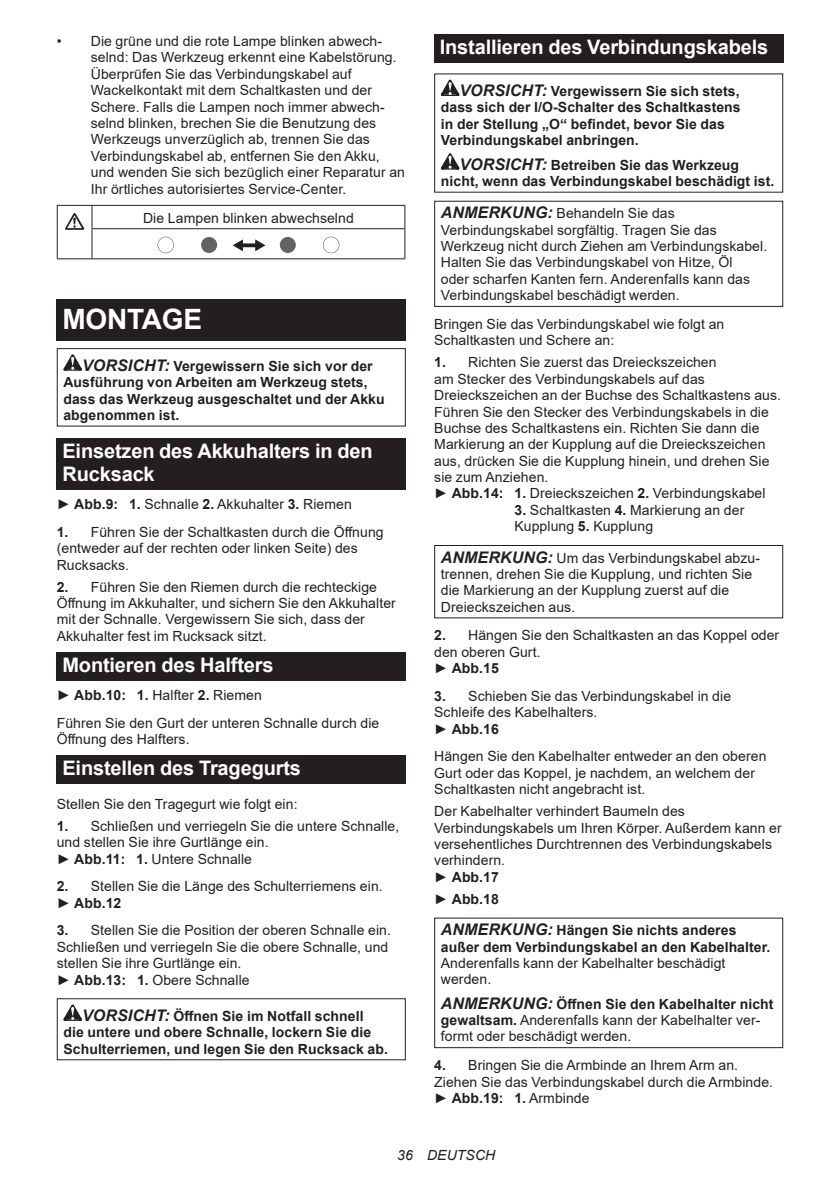
<style>
.page{position:relative;width:840px;height:1191px;background:#fff}
.page>*{position:absolute;margin:0;border:0;box-sizing:border-box;transform-origin:0 0}
.t1{font:700 28px "Arial";letter-spacing:-.01em;color:#fff}
.t2{font:700 20px/23.4px "Arial";letter-spacing:-.01em;color:#fff}
.t3{font:14px/16.4px "Arial";letter-spacing:.005em;color:#231f20}
.t4{font:700 14px/16.4px "Arial";letter-spacing:.005em;color:#231f20}
.t5{font:italic 14px "Arial";letter-spacing:.005em;color:#231f20}
.s1{font-style:italic;font-size:16px}
.s2{font-weight:700}
.s3{font-weight:700;font-style:italic;font-size:16px}
.s4{font-weight:400}
</style>
<div class="page">
<hr style="left:57px;top:205px;width:35px;height:1px;background:#231f20">
<hr style="left:92px;top:205px;width:313px;height:1px;background:#231f20">
<svg style="left:57px;top:206px;width:1px;height:52px"></svg>
<hr style="left:91px;top:228px;width:314px;height:1px;background:#231f20">
<svg style="left:91px;top:206px;width:1px;height:52px"></svg>
<svg style="left:404px;top:206px;width:1px;height:52px"></svg>
<hr style="left:57px;top:258px;width:35px;height:1px;background:#231f20">
<hr style="left:92px;top:258px;width:313px;height:1px;background:#231f20">
<svg style="left:65px;top:213px;width:19px;height:17px"></svg>
<div style="left:201px;top:237px;width:16px;height:16px;background:#636366;border-radius:50%"></div>
<svg style="left:157px;top:237px;width:17px;height:16px"></svg>
<div style="left:279px;top:237px;width:16px;height:16px;background:#636366;border-radius:50%"></div>
<svg style="left:323px;top:237px;width:16px;height:16px"></svg>
<svg style="left:232px;top:239px;width:33px;height:12px"></svg>
<div style="left:57px;top:299px;width:348px;height:41px;background:#231f20"></div>
<svg style="left:63px;top:354px;width:19px;height:17px"></svg>
<div style="left:57px;top:348px;width:348px;height:78px;border:1px solid #231f20"></div>
<div style="left:57px;top:438px;width:348px;height:52px;background:#231f20"></div>
<div style="left:57px;top:652px;width:348px;height:28px;background:#231f20"></div>
<div style="left:57px;top:755px;width:348px;height:29px;background:#231f20"></div>
<svg style="left:63px;top:1004px;width:19px;height:16px"></svg>
<div style="left:57px;top:998px;width:348px;height:62px;border:1px solid #231f20"></div>
<div style="left:434px;top:34px;width:348px;height:29px;background:#231f20"></div>
<svg style="left:440px;top:80px;width:19px;height:16px"></svg>
<svg style="left:440px;top:153px;width:19px;height:17px"></svg>
<div style="left:434px;top:201px;width:348px;height:106px;border:1px solid #231f20"></div>
<div style="left:434px;top:545px;width:348px;height:73px;border:1px solid #231f20"></div>
<div style="left:434px;top:917px;width:348px;height:131px;border:1px solid #231f20"></div>
<p class="t3" style="left:91px;top:33px;width:315px;text-indent:-34px">• Die grüne und die rote Lampe blinken abwech&shy;selnd: Das Werkzeug erkennt eine Kabelstörung.<br>Überprüfen Sie das Verbindungskabel auf Wackelkontakt mit dem Schaltkasten und der Schere. Falls die Lampen noch immer abwech&shy;selnd blinken, brechen Sie die Benutzung des Werkzeugs unverzüglich ab, trennen Sie das Verbindungskabel ab, entfernen Sie den Akku, und wenden Sie sich bezüglich einer Reparatur an Ihr örtliches autorisiertes Service-Center.</p>
<p class="t3" style="left:143px;top:210px;width:212px">Die Lampen blinken abwechselnd</p>
<h1 class="t1" style="left:62px;top:299px;width:141px">MONTAGE</h1>
<p class="t4" style="left:63px;top:358px;width:322px;text-indent:19px"><span class="s1">VORSICHT:</span> Vergewissern Sie sich vor der Ausführung von Arbeiten am Werkzeug stets, dass das Werkzeug ausgeschaltet und der Akku abgenommen ist.</p>
<h2 class="t2" style="left:62px;top:439px;width:311px">Einsetzen des Akkuhalters in den<br>Rucksack</h2>
<p class="t3" style="left:57px;top:496px;width:296px">► <span class="s2">Abb.9: 1.</span> Schnalle <span class="s2">2.</span> Akkuhalter <span class="s2">3.</span> Riemen</p>
<p class="t3" style="left:57px;top:523px;width:328px"><span class="s2">1.</span> Führen Sie der Schaltkasten durch die Öffnung (entweder auf der rechten oder linken Seite) des<br>Rucksacks.</p>
<p class="t3" style="left:57px;top:578px;width:340px"><span class="s2">2.</span> Führen Sie den Riemen durch die rechteckige Öffnung im Akkuhalter, und sichern Sie den Akkuhalter mit der Schnalle. Vergewissern Sie sich, dass der Akkuhalter fest im Rucksack sitzt.</p>
<h2 class="t2" style="left:62px;top:653px;width:213px">Montieren des Halfters</h2>
<p class="t3" style="left:57px;top:681px;width:324px;line-height:27.8px">► <span class="s2">Abb.10: 1.</span> Halfter <span class="s2">2.</span> Riemen<br>Führen Sie den Gurt der unteren Schnalle durch die</p>
<p class="t3" style="left:57px;top:730px;width:134px">Öffnung des Halfters.</p>
<h2 class="t2" style="left:62px;top:757px;width:240px">Einstellen des Tragegurts</h2>
<p class="t3" style="left:57px;top:795px;width:242px">Stellen Sie den Tragegurt wie folgt ein:</p>
<p class="t3" style="left:57px;top:817px;width:344px"><span class="s2">1.</span> Schließen und verriegeln Sie die untere Schnalle, und stellen Sie ihre Gurtlänge ein.<br>► <span class="s2">Abb.11: 1.</span> Untere Schnalle</p>
<p class="t3" style="left:57px;top:878px;width:327px"><span class="s2">2.</span> Stellen Sie die Länge des Schulterriemens ein. ► <span class="s2">Abb.12</span></p>
<p class="t3" style="left:57px;top:922px;width:335px"><span class="s2">3.</span> Stellen Sie die Position der oberen Schnalle ein.<br>Schließen und verriegeln Sie die obere Schnalle, und stellen Sie ihre Gurtlänge ein.<br>► <span class="s2">Abb.13: 1.</span> Obere Schnalle</p>
<p class="t4" style="left:63px;top:1008px;width:326px;text-indent:19px"><span class="s1">VORSICHT:</span> Öffnen Sie im Notfall schnell<br>die untere und obere Schnalle, lockern Sie die<br>Schulterriemen, und legen Sie den Rucksack ab.</p>
<h2 class="t2" style="left:439px;top:36px;width:330px">Installieren des Verbindungskabels</h2>
<p class="t4" style="left:440px;top:83px;width:301px;text-indent:19px"><span class="s1">VORSICHT:</span> Vergewissern Sie sich stets, dass sich der I/O-Schalter des Schaltkastens in der Stellung „O“ befindet, bevor Sie das Verbindungskabel anbringen.</p>
<p class="t4" style="left:440px;top:157px;width:335px;text-indent:19px"><span class="s1">VORSICHT:</span> Betreiben Sie das Werkzeug nicht, wenn das Verbindungskabel beschädigt ist.</p>
<p class="t3" style="left:440px;top:205px;width:328px"><span class="s3">ANMERKUNG:</span> Behandeln Sie das Verbindungskabel sorgfältig. Tragen Sie das Werkzeug nicht durch Ziehen am Verbindungskabel.<br>Halten Sie das Verbindungskabel von Hitze, Öl<br>oder scharfen Kanten fern. Anderenfalls kann das Verbindungskabel beschädigt werden.</p>
<p class="t3" style="left:434px;top:316px;width:291px">Bringen Sie das Verbindungskabel wie folgt an<br>Schaltkasten und Schere an:</p>
<p class="t3" style="left:434px;top:354px;width:348px"><span class="s2">1.</span> Richten Sie zuerst das Dreieckszeichen<br>am Stecker des Verbindungskabels auf das Dreieckszeichen an der Buchse des Schaltkastens aus.<br>Führen Sie den Stecker des Verbindungskabels in die Buchse des Schaltkastens ein. Richten Sie dann die Markierung an der Kupplung auf die Dreieckszeichen aus, drücken Sie die Kupplung hinein, und drehen Sie sie zum Anziehen.<br>► <span class="s2">Abb.14: 1.</span> Dreieckszeichen <span class="s2">2.</span> Verbindungskabel</p>
<p class="t3" style="left:514px;top:501px;width:231px"><span class="s2">3.</span> Schaltkasten <span class="s2">4.</span> Markierung an der<br>Kupplung <span class="s2">5.</span> Kupplung</p>
<p class="t3" style="left:440px;top:549px;width:320px"><span class="s3">ANMERKUNG:</span> Um das Verbindungskabel abzu&shy;trennen, drehen Sie die Kupplung, und richten Sie die Markierung an der Kupplung zuerst auf die Dreieckszeichen aus.</p>
<p class="t3" style="left:434px;top:627px;width:346px"><span class="s2">2.</span> Hängen Sie den Schaltkasten an das Koppel oder den oberen Gurt.<br>► <span class="s2">Abb.15</span></p>
<p class="t3" style="left:434px;top:687px;width:298px"><span class="s2">3.</span> Schieben Sie das Verbindungskabel in die<br>Schleife des Kabelhalters.<br>► <span class="s2">Abb.16</span></p>
<p class="t3" style="left:434px;top:748px;width:333px">Hängen Sie den Kabelhalter entweder an den oberen<br>Gurt oder das Koppel, je nachdem, an welchem der<br>Schaltkasten nicht angebracht ist.</p>
<p class="t3" style="left:434px;top:803px;width:349px">Der Kabelhalter verhindert Baumeln des Verbindungskabels um Ihren Körper. Außerdem kann er versehentliches Durchtrennen des Verbindungskabels verhindern.<br>► <span class="s2">Abb.17</span></p>
<p class="t4" style="left:434px;top:891px;width:66px"><span class="s4">►</span> Abb.18</p>
<p class="t4" style="left:440px;top:922px;width:331px"><span class="s1">ANMERKUNG:</span> Hängen Sie nichts anderes außer dem Verbindungskabel an den Kabelhalter.</p>
<p class="t3" style="left:440px;top:954px;width:286px">Anderenfalls kann der Kabelhalter beschädigt werden.</p>
<p class="t3" style="left:440px;top:995px;width:334px"><span class="s3">ANMERKUNG:</span> <span class="s2">Öffnen Sie den Kabelhalter nicht gewaltsam.</span> Anderenfalls kann der Kabelhalter ver&shy;formt oder beschädigt werden.</p>
<p class="t3" style="left:434px;top:1057px;width:340px"><span class="s2">4.</span> Bringen Sie die Armbinde an Ihrem Arm an.<br>Ziehen Sie das Verbindungskabel durch die Armbinde. ► <span class="s2">Abb.19: 1.</span> Armbinde</p>
<p class="t5" style="left:397px;top:1146px;width:99px">36 DEUTSCH</p>
</div>
